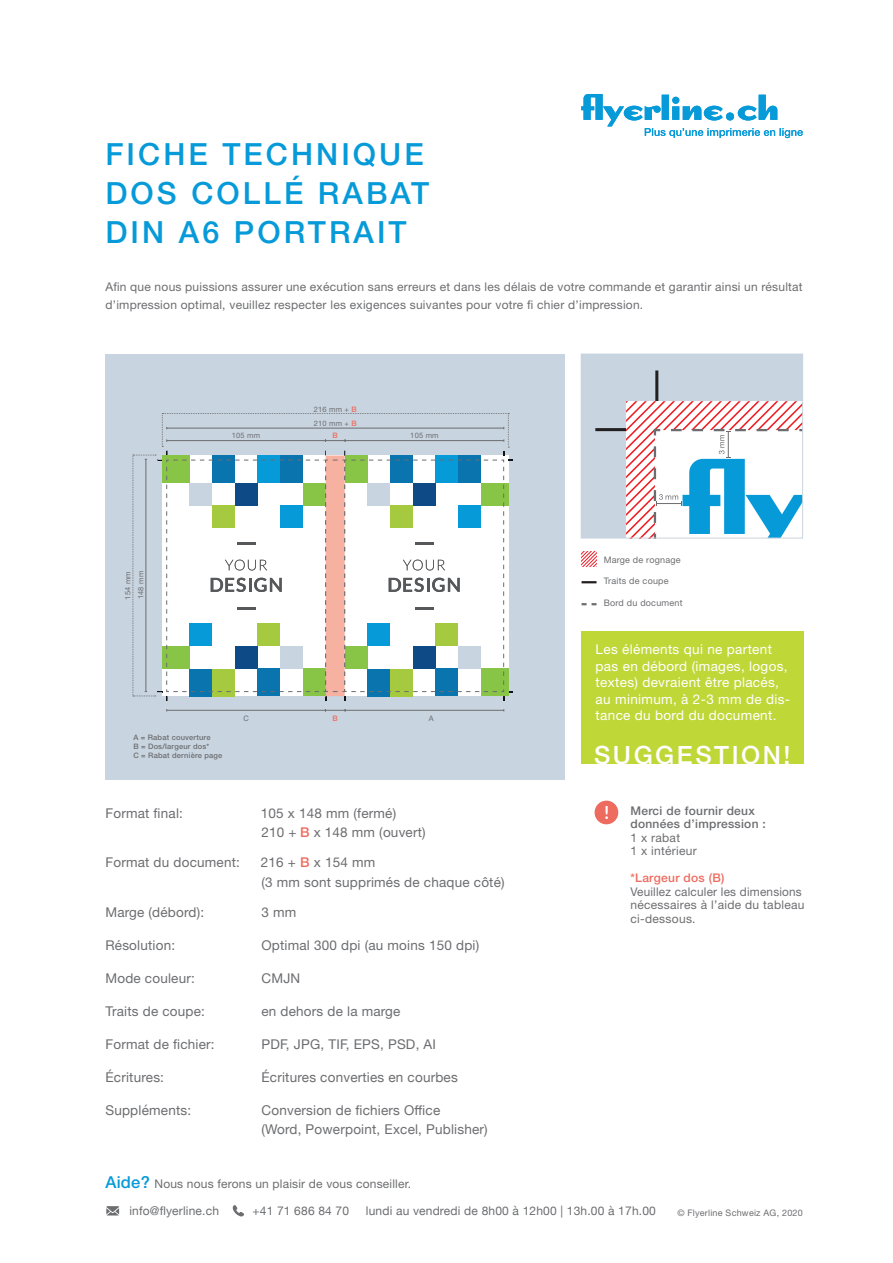
<style>
.page{position:relative;width:893px;height:1263px;background:#fff}
.page>*{position:absolute;margin:0;border:0;box-sizing:border-box;transform-origin:0 0}
.t1{font:500 30.6px/39.2px "Helvetica Neue LT Std";letter-spacing:.1em;color:#069ad9}
.t2{font:500 25.2px "Helvetica Neue LT Std";letter-spacing:.1em;color:#fff}
.t3{font:13.5px/19.5px "Helvetica Neue LT Std";letter-spacing:.015em;color:#6c6d70}
.t4{font:13.5px/16.5px "Helvetica Neue LT Std";letter-spacing:.025em;color:#fff}
.t5{font:13.5px/19.5px "Helvetica Neue";letter-spacing:.015em;color:#6c6d70}
.t6{font:12px/13.5px "Helvetica Neue LT Std";letter-spacing:.02em;color:#6c6d70}
.t7{font:12px "Helvetica Neue";letter-spacing:.015em;color:#6c6d70}
.t8{font:500 12px/13.5px "Helvetica Neue LT Std";letter-spacing:.025em;color:#6c6d70}
.t9{font:500 12px "Helvetica Neue LT Std";letter-spacing:.025em;color:#ee6b5f}
.t10{font:9px "Helvetica Neue LT Std";letter-spacing:.025em;color:#6c6d70}
.t11{font:500 7.5px/9px "Helvetica Neue LT Std";letter-spacing:.025em;color:#6c6d70}
.t12{font:7.5px "Helvetica Neue LT Std";letter-spacing:.025em;color:#6c6d70}
.t13{font:500 7.5px "Helvetica Neue LT Std";color:#ee6b5f}
.s1{font-weight:500;color:#ee6b5f}
.s2{font-weight:500;font-size:16.5px;color:#069ad9}
</style>
<div class="page">
<svg style="left:582px;top:581px;width:15px;height:2px"></svg>
<svg style="left:582px;top:603px;width:15px;height:2px"></svg>
<div style="left:581px;top:354px;width:222px;height:184px;background:#c8d4df"></div>
<hr style="left:655px;top:370px;width:3px;height:31px;background:#231f20">
<hr style="left:595px;top:428px;width:31px;height:3px;background:#231f20">
<svg style="left:626px;top:401px;width:175px;height:135px;background:#ccd7e4"></svg>
<div style="left:581px;top:354px;width:222px;height:184px;border:1px solid #c8d4df"></div>
<svg style="left:581px;top:552px;width:15px;height:15px"></svg>
<svg style="left:106px;top:1206px;width:13px;height:9px"></svg>
<svg style="left:232px;top:1205px;width:12px;height:11px"></svg>
<div style="left:582px;top:631px;width:222px;height:133px;background:#c0d738"></div>
<div style="left:595px;top:801px;width:22px;height:22px;background:#ee6b5f;border-radius:50%"></div>
<div style="left:595px;top:801px;width:23px;height:23px;border:2px solid #ee6b5f;border-radius:50%"></div>
<svg style="left:605px;top:806px;width:3px;height:13px"></svg>
<div style="left:105px;top:354px;width:460px;height:425px;background:#c8d4df"></div>
<hr style="left:167px;top:710px;width:158px;height:1px;background:#6c6d70">
<hr style="left:345px;top:710px;width:159px;height:1px;background:#6c6d70">
<svg style="left:325px;top:709px;width:21px;height:2px"></svg>
<svg style="left:133px;top:413px;width:380px;height:288px"></svg>
<svg style="left:581px;top:94px;width:222px;height:44px"></svg>
<h1 class="t1" style="left:105px;top:134px;width:325px">FICHE TECHNIQUE<br>DOS COLLÉ RABAT<br>DIN A6 PORTRAIT</h1>
<p class="t6" style="left:105px;top:278px;width:699px;line-height:18px">Afin que nous puissions assurer une exécution sans erreurs et dans les délais de votre commande et garantir ainsi un résultat d’impression optimal, veuillez respecter les exigences suivantes pour votre fi chier d’impression.</p>
<p class="t12" style="left:314px;top:405px;width:45px">216 mm + <span class="s1">B</span></p>
<p class="t12" style="left:232px;top:431px;width:30px">105 mm</p>
<p class="t12" style="left:314px;top:418px;width:44px">210 mm + <span class="s1">B</span></p>
<p class="t13" style="left:333px;top:431px;width:7px">B</p>
<p class="t12" style="left:410px;top:431px;width:30px">105 mm</p>
<p class="t12" style="left:136px;top:599px;width:30px;rotate:-90deg">148 mm</p>
<p class="t12" style="left:123px;top:599px;width:30px;rotate:-90deg">154 mm</p>
<p class="t11" style="left:133px;top:733px;width:90px">A = Rabat couverture<br>B = Dos/largeur dos*<br>C = Rabat dernière page</p>
<p class="t12" style="left:243px;top:714px;width:7px">C</p>
<p class="t12" style="left:429px;top:714px;width:6px">A</p>
<p class="t13" style="left:333px;top:714px;width:7px">B</p>
<p class="t3" style="left:105px;top:803px;width:79px">Format final:</p>
<p class="t3" style="left:261px;top:803px;width:166px">105 x 148 mm (fermé)<br>210 + <span class="s1">B</span> x 148 mm (ouvert)</p>
<p class="t3" style="left:105px;top:852px;width:136px">Format du document:</p>
<p class="t3" style="left:261px;top:852px;width:245px">216 + <span class="s1">B</span> x 154 mm<br>(3 mm sont supprimés de chaque côté)</p>
<p class="t3" style="left:105px;top:902px;width:100px">Marge (débord):</p>
<p class="t3" style="left:261px;top:902px;width:36px">3 mm</p>
<p class="t3" style="left:105px;top:935px;width:71px">Résolution:</p>
<p class="t3" style="left:261px;top:935px;width:219px">Optimal 300 dpi (au moins 150 dpi)</p>
<p class="t3" style="left:105px;top:968px;width:91px">Mode couleur:</p>
<p class="t3" style="left:261px;top:968px;width:40px">CMJN</p>
<p class="t3" style="left:105px;top:1001px;width:101px">Traits de coupe:</p>
<p class="t3" style="left:261px;top:1001px;width:140px">en dehors de la marge</p>
<p class="t3" style="left:105px;top:1034px;width:111px">Format de fichier:</p>
<p class="t3" style="left:261px;top:1034px;width:176px">PDF, JPG, TIF, EPS, PSD, AI</p>
<p class="t5" style="left:105px;top:1068px;width:60px">Écritures:</p>
<p class="t5" style="left:261px;top:1068px;width:198px">Écritures converties en courbes</p>
<p class="t5" style="left:105px;top:1101px;width:87px">Suppléments:</p>
<p class="t5" style="left:261px;top:1101px;width:228px">Conversion de fichiers Office<br>(Word, Powerpoint, Excel, Publisher)</p>
<p class="t10" style="left:604px;top:554px;width:78px">Marge de rognage</p>
<p class="t10" style="left:604px;top:576px;width:66px">Traits de coupe</p>
<p class="t10" style="left:604px;top:598px;width:80px">Bord du document</p>
<p class="t4" style="left:596px;top:641px;width:196px">Les éléments qui ne partent pas en débord (images, logos, textes) devraient être placés, au minimum, à 2-3 mm de dis&shy;tance du bord du document.</p>
<h2 class="t2" style="left:594px;top:740px;width:198px">SUGGESTION!</h2>
<p class="t8" style="left:630px;top:803px;width:137px">Merci de fournir deux données d’impression :</p>
<p class="t6" style="left:630px;top:830px;width:68px">1 x rabat<br>1 x intérieur</p>
<p class="t9" style="left:630px;top:871px;width:96px">*Largeur dos (B)</p>
<p class="t6" style="left:630px;top:884px;width:176px">Veuillez calculer les dimensions nécessaires à l’aide du tableau ci-dessous.</p>
<p class="t6" style="left:105px;top:1176px;width:307px"><span class="s2">Aide?</span> Nous nous ferons un plaisir de vous conseiller.</p>
<p class="t7" style="left:129px;top:1202px;width:91px">info@flyerline.ch</p>
<p class="t7" style="left:252px;top:1202px;width:98px">+41 71 686 84 70</p>
<p class="t7" style="left:366px;top:1202px;width:292px">lundi au vendredi de 8h00 à 12h00 | 13h.00 à 17h.00</p>
<p class="t10" style="left:677px;top:1207px;width:127px">© Flyerline Schweiz AG, 2020</p>
</div>
